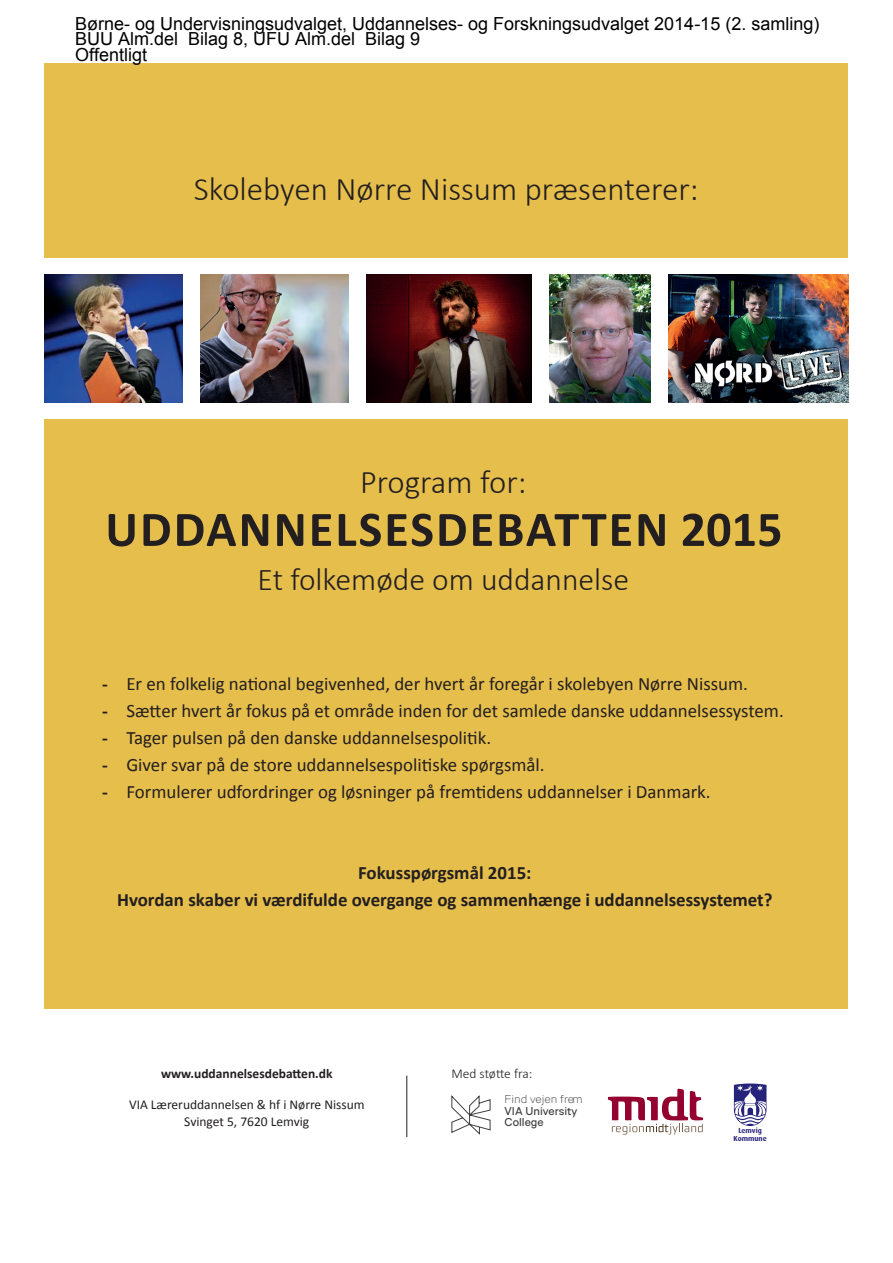
<style>
.page{position:relative;width:893px;height:1263px;background:#fff}
.page>*{position:absolute;margin:0;border:0;box-sizing:border-box;transform-origin:0 0}
.t1{font:700 50.25px "Calibri";letter-spacing:.04em;color:#231f20}
.t2{font:300 33.15px "Calibri";color:#231f20}
.t3{font:300 31.8px "Calibri";color:#231f20}
.t4{font:18.9px "Calibri";color:#231f20}
.t5{font:700 18.9px/27px "Calibri";color:#231f20;text-align:center}
.t6{font:18px/15.3px "Arial";color:#000}
.t7{font:13.5px/17.5px "Calibri";color:#231f20;text-align:center}
.t8{font:700 13.5px "Calibri";color:#231f20}
.t9{font:300 13.5px "Calibri";color:#231f20}
.t10{font:11.4px/11.4px "VIA Type";color:#3e3e3f}
.t11{font:300 11.4px "VIA Type";color:#3e3e3f}
.t12{font:700 7.2px/7.5px "Dax";color:#26237b;text-align:center}
.s1{font-weight:700}
</style>
<div class="page">
<div style="left:45px;top:63px;width:803px;height:945px;background:#e6be4c"></div>
<svg style="left:608px;top:1088px;width:95px;height:46px"></svg>
<svg style="left:451px;top:1095px;width:40px;height:40px"></svg>
<svg style="left:734px;top:1083px;width:32px;height:43px"></svg>
<hr style="left:406px;top:1076px;width:1px;height:61px;background:#231f20">
<div style="left:45px;top:258px;width:803px;height:161px;background:#fff"></div>
<img style="left:366px;top:274px;width:165px;height:128px">
<img style="left:668px;top:274px;width:180px;height:128px">
<img style="left:45px;top:274px;width:137px;height:128px">
<img style="left:549px;top:274px;width:101px;height:128px">
<img style="left:201px;top:274px;width:147px;height:128px">
<p class="t6" style="left:75px;top:16px;width:746px">Børne- og Undervisningsudvalget, Uddannelses- og Forskningsudvalget 2014-15 (2. samling)<br>BUU Alm.del Bilag 8, UFU Alm.del Bilag 9<br>Offentligt</p>
<h2 class="t2" style="left:194px;top:168px;width:506px">Skolebyen Nørre Nissum præsenterer:</h2>
<h2 class="t2" style="left:360px;top:461px;width:168px">Program for:</h2>
<h1 class="t1" style="left:105px;top:497px;width:679px">UDDANNELSESDEBATTEN 2015</h1>
<h3 class="t3" style="left:257px;top:560px;width:373px">Et folkemøde om uddannelse</h3>
<p class="t4" style="left:102px;top:671px;width:647px"><span class="s1">-</span> Er en folkelig national begivenhed, der hvert år foregår i skolebyen Nørre Nissum.</p>
<p class="t4" style="left:102px;top:698px;width:683px"><span class="s1">-</span> Sætter hvert år fokus på et område inden for det samlede danske uddannelsessystem.</p>
<p class="t4" style="left:102px;top:725px;width:391px"><span class="s1">-</span> Tager pulsen på den danske uddannelsespolitik.</p>
<p class="t4" style="left:102px;top:752px;width:444px"><span class="s1">-</span> Giver svar på de store uddannelsespolitiske spørgsmål.</p>
<p class="t4" style="left:102px;top:779px;width:610px"><span class="s1">-</span> Formulerer udfordringer og løsninger på fremtidens uddannelser i Danmark.</p>
<p class="t5" style="left:117px;top:859px;width:657px">Fokusspørgsmål 2015:<br>Hvordan skaber vi værdifulde overgange og sammenhænge i uddannelsessystemet?</p>
<p class="t8" style="left:161px;top:1064px;width:173px">www.uddannelsesdebatten.dk</p>
<p class="t7" style="left:129px;top:1095px;width:237px">VIA Læreruddannelsen &amp; hf i Nørre Nissum<br>Svinget 5, 7620 Lemvig</p>
<p class="t9" style="left:451px;top:1065px;width:82px">Med støtte fra:</p>
<p class="t11" style="left:505px;top:1093px;width:80px">Find vejen frem</p>
<p class="t10" style="left:505px;top:1105px;width:74px">VIA University<br>College</p>
<p class="t12" style="left:733px;top:1127px;width:35px">Lemvig<br>Kommune</p>
</div>
